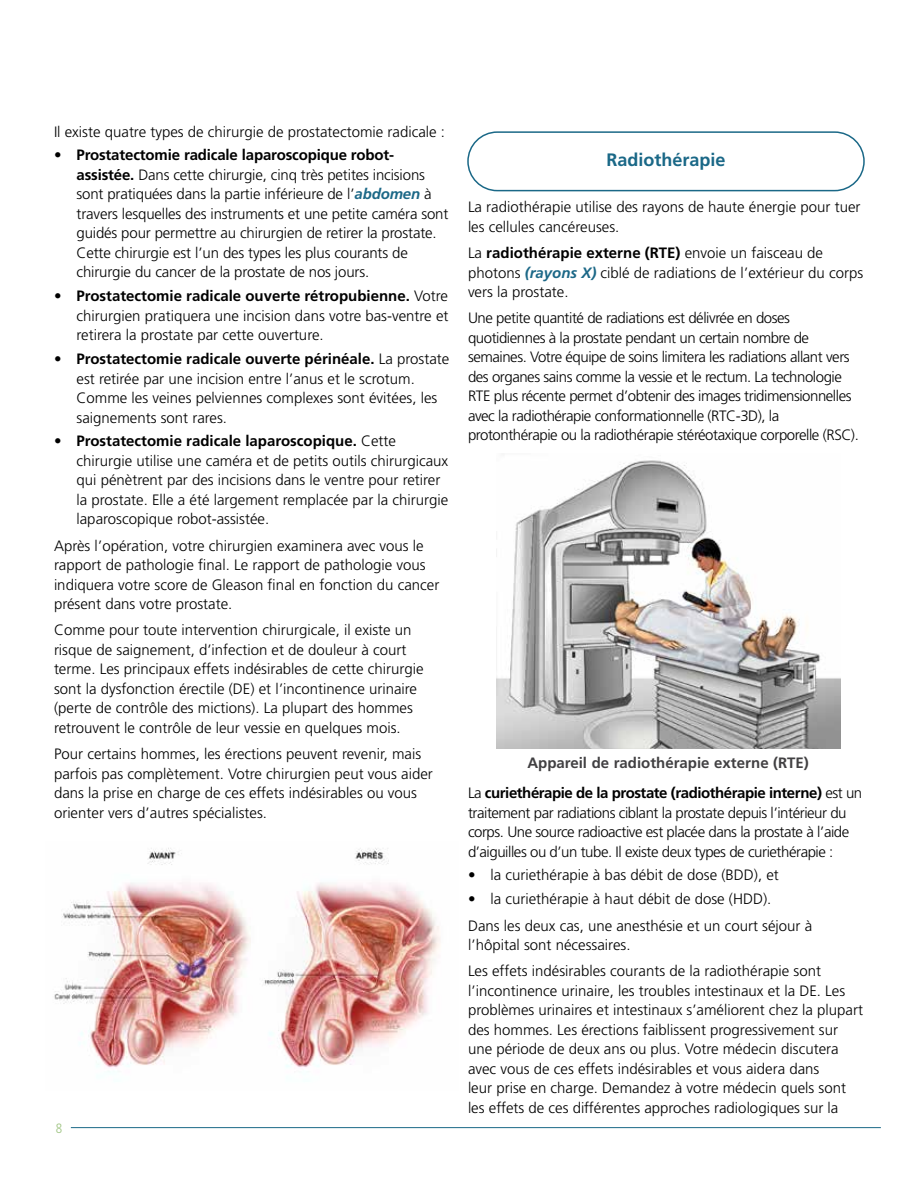
<style>
.page{position:relative;width:918px;height:1188px;background:#fff}
.page>*{position:absolute;margin:0;border:0;box-sizing:border-box;transform-origin:0 0}
.t1{font:700 18px "Frutiger LT Pro";color:#1a6887}
.t2{font:300 15px/19.5px "Frutiger LT Pro";color:#000}
.t3{font:300 15px/19.5px "Frutiger LT Pro";letter-spacing:-.03em;color:#000}
.t4{font:700 15px "Frutiger LT Pro";color:#414042}
.t5{font:300 condensed 13.5px "Frutiger LT Pro";color:#9fc483}
.s1{font-weight:700}
.s2{font-weight:700;font-style:italic;color:#1c6887}
</style>
<div class="page">
<hr style="left:71px;top:1127px;width:810px;height:1px;background:#1a6887">
<div style="left:467px;top:131px;width:398px;height:60px;border:2px solid #1a6887;border-radius:29px"></div>
<img style="left:54px;top:848px;width:386px;height:224px">
<img style="left:497px;top:460px;width:343px;height:288px">
<p class="t2" style="left:54px;top:122px;width:393px">Il existe quatre types de chirurgie de prostatectomie radicale :</p>
<p class="t2" style="left:76px;top:146px;width:373px;text-indent:-22px">• <span class="s1">Prostatectomie radicale laparoscopique robot&shy;assistée.</span> Dans cette chirurgie, cinq très petites incisions sont pratiquées dans la partie inférieure de l’<span class="s2">abdomen</span> à travers lesquelles des instruments et une petite caméra sont guidés pour permettre au chirurgien de retirer la prostate.<br>Cette chirurgie est l’un des types les plus courants de chirurgie du cancer de la prostate de nos jours.</p>
<p class="t2" style="left:76px;top:286px;width:373px;text-align:justify;text-indent:-22px">• <span class="s1">Prostatectomie radicale ouverte rétropubienne.</span> Votre chirurgien pratiquera une incision dans votre bas-ventre et retirera la prostate par cette ouverture.</p>
<p class="t2" style="left:76px;top:349px;width:374px;text-indent:-22px">• <span class="s1">Prostatectomie radicale ouverte périnéale.</span> La prostate est retirée par une incision entre l’anus et le scrotum.<br>Comme les veines pelviennes complexes sont évitées, les saignements sont rares.</p>
<p class="t2" style="left:76px;top:432px;width:373px;text-indent:-22px">• <span class="s1">Prostatectomie radicale laparoscopique.</span> Cette chirurgie utilise une caméra et de petits outils chirurgicaux qui pénètrent par des incisions dans le ventre pour retirer la prostate. Elle a été largement remplacée par la chirurgie laparoscopique robot-assistée.</p>
<p class="t2" style="left:54px;top:536px;width:387px">Après l’opération, votre chirurgien examinera avec vous le rapport de pathologie final. Le rapport de pathologie vous indiquera votre score de Gleason final en fonction du cancer présent dans votre prostate.</p>
<p class="t2" style="left:54px;top:621px;width:371px">Comme pour toute intervention chirurgicale, il existe un risque de saignement, d’infection et de douleur à court terme. Les principaux effets indésirables de cette chirurgie sont la dysfonction érectile (DE) et l’incontinence urinaire (perte de contrôle des mictions). La plupart des hommes retrouvent le contrôle de leur vessie en quelques mois.</p>
<p class="t2" style="left:54px;top:744px;width:380px">Pour certains hommes, les érections peuvent revenir, mais parfois pas complètement. Votre chirurgien peut vous aider dans la prise en charge de ces effets indésirables ou vous orienter vers d’autres spécialistes.</p>
<p class="t5" style="left:56px;top:1120px;width:8px">8</p>
<p class="t1" style="left:606px;top:149px;width:121px">Radiothérapie</p>
<p class="t2" style="left:468px;top:198px;width:394px">La radiothérapie utilise des rayons de haute énergie pour tuer les cellules cancéreuses.</p>
<p class="t2" style="left:468px;top:243px;width:397px">La <span class="s1">radiothérapie externe (RTE)</span> envoie un faisceau de photons <span class="s2">(rayons X)</span> ciblé de radiations de l’extérieur du corps vers la prostate.</p>
<p class="t3" style="left:468px;top:309px;width:389px">Une petite quantité de radiations est délivrée en doses quotidiennes à la prostate pendant un certain nombre de semaines. Votre équipe de soins limitera les radiations allant vers des organes sains comme la vessie et le rectum. La technologie RTE plus récente permet d’obtenir des images tridimensionnelles avec la radiothérapie conformationnelle (RTC-3D), la protonthérapie ou la radiothérapie stéréotaxique corporelle (RSC).</p>
<p class="t4" style="left:527px;top:754px;width:283px">Appareil de radiothérapie externe (RTE)</p>
<p class="t3" style="left:468px;top:783px;width:396px">La <span class="s1">curiethérapie de la prostate (radiothérapie interne)</span> est un traitement par radiations ciblant la prostate depuis l’intérieur du corps. Une source radioactive est placée dans la prostate à l’aide d’aiguilles ou d’un tube. Il existe deux types de curiethérapie :</p>
<p class="t2" style="left:468px;top:866px;width:312px">• la curiethérapie à bas débit de dose (BDD), et</p>
<p class="t2" style="left:468px;top:886px;width:346px;line-height:26.2px">• la curiethérapie à haut débit de dose (HDD).<br>Dans les deux cas, une anesthésie et un court séjour à</p>
<p class="t2" style="left:468px;top:932px;width:355px;line-height:26.2px">l’hôpital sont nécessaires.<br>Les effets indésirables courants de la radiothérapie sont</p>
<p class="t2" style="left:468px;top:981px;width:397px">l’incontinence urinaire, les troubles intestinaux et la DE. Les problèmes urinaires et intestinaux s’améliorent chez la plupart des hommes. Les érections faiblissent progressivement sur une période de deux ans ou plus. Votre médecin discutera avec vous de ces effets indésirables et vous aidera dans<br>leur prise en charge. Demandez à votre médecin quels sont les effets de ces différentes approches radiologiques sur la</p>
</div>
